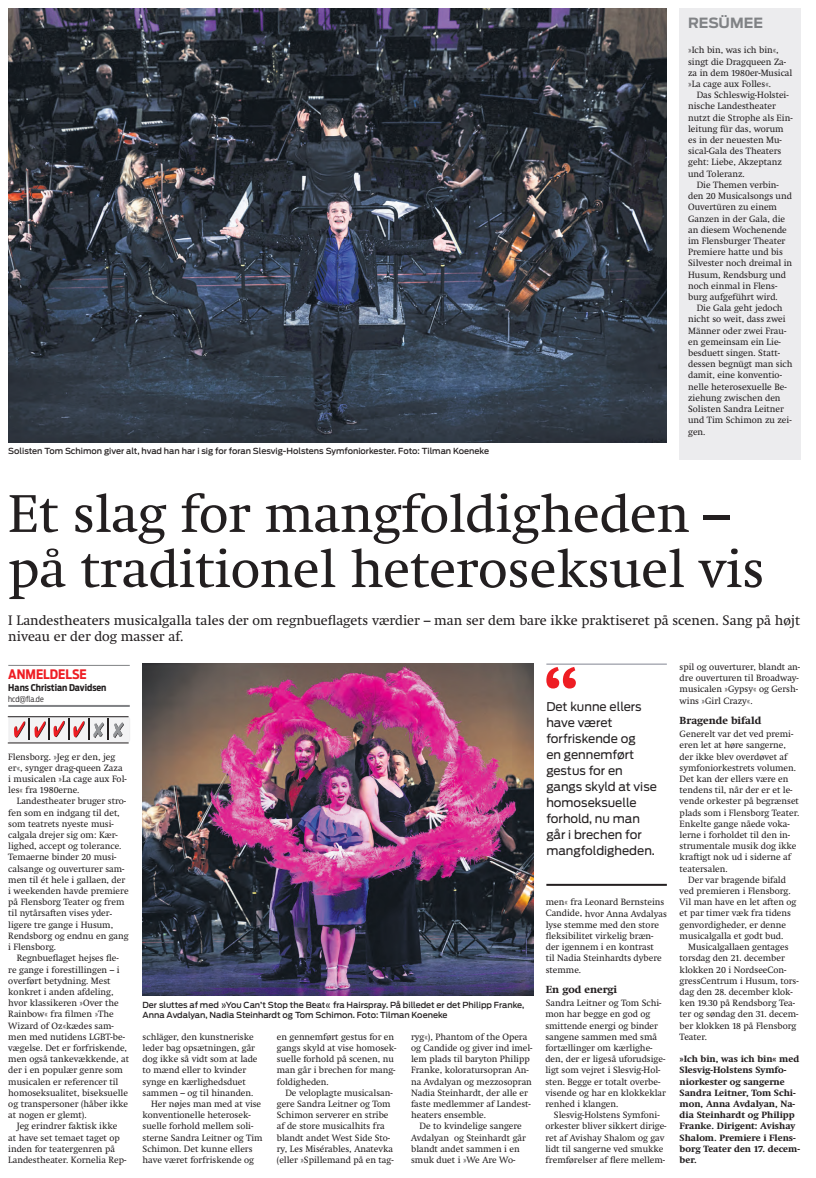
<style>
.page{position:relative;width:816px;height:1178px;background:#fff}
.page>*{position:absolute;margin:0;border:0;box-sizing:border-box;transform-origin:0 0}
.t1{font:54px/55.1px "Swift Neue LT Pro";color:#231f20}
.t2{font:14px/16px "Swift Neue LT Pro";color:#231f20}
.t3{font:700 14px "Antenna";color:#808285}
.t4{font:700 13px "Antenna Cond";color:#ee1d23}
.t5{font:12px/16px "Antenna";color:#231f20}
.t6{font:700 10.5px "Swift Neue LT Pro";color:#231f20}
.t7{font:9.3px/11.2px "Swift Neue LT Pro";color:#231f20}
.t8{font:700 9.3px/11.2px "Swift Neue LT Pro";color:#231f20}
.t9{font:700 9.3px "Antenna Cond";color:#231f20}
.t10{font:500 8.3px/10.3px "Antenna";color:#231f20}
.t11{font:300 8px "Antenna Cond";color:#231f20}
</style>
<div class="page">
<hr style="left:8px;top:665px;width:122px;height:1px;background:#808285">
<hr style="left:8px;top:704px;width:122px;height:2px;background:#808285">
<img style="left:8px;top:9px;width:659px;height:433px">
<img style="left:143px;top:663px;width:390px;height:332px">
<div style="left:680px;top:9px;width:121px;height:450px;background:#ececee"></div>
<div style="left:9px;top:716px;width:121px;height:26px;background:#f3f3f4;border-radius:3px"></div>
<div style="left:9px;top:716px;width:121px;height:26px;border:1px solid #eeeeef;border-radius:3px"></div>
<hr style="left:48px;top:718px;width:2px;height:22px;background:#231f20">
<svg style="left:14px;top:718px;width:32px;height:22px"></svg>
<hr style="left:8px;top:716px;width:121px;height:1px;background:#231f20">
<hr style="left:8px;top:742px;width:121px;height:1px;background:#231f20">
<svg style="left:54px;top:718px;width:70px;height:22px"></svg>
<hr style="left:546px;top:883px;width:121px;height:2px;background:#231f20">
<svg style="left:546px;top:667px;width:30px;height:21px"></svg>
<hr style="left:546px;top:663px;width:121px;height:1px;background:#828693">
<p class="t10" style="left:8px;top:446px;width:482px">Solisten Tom Schimon giver alt, hvad han har i sig for foran Slesvig-Holstens Symfoniorkester. Foto: Tilman Koeneke</p>
<h2 class="t3" style="left:688px;top:15px;width:76px">RESÜMEE</h2>
<p class="t7" style="left:688px;top:45px;width:106px">»Ich bin, was ich bin«, singt die Dragqueen Za&shy;za in dem 1980er-Musical »La cage aux Folles«.</p>
<p class="t7" style="left:688px;top:89px;width:106px;text-indent:9px">Das Schleswig-Holstei&shy;nische Landestheater nutzt die Strophe als Ein&shy;leitung für das, worum es in der neuesten Mu&shy;sical-Gala des Theaters geht: Liebe, Akzeptanz und Toleranz.</p>
<p class="t7" style="left:688px;top:179px;width:106px;text-indent:9px">Die Themen verbin&shy;den 20 Musicalsongs und<br>Ouvertüren zu einem<br>Ganzen in der Gala, die an diesem Wochenende im Flensburger Theater<br>Premiere hatte und bis<br>Silvester noch dreimal in<br>Husum, Rendsburg und noch einmal in Flens&shy;burg aufgeführt wird.</p>
<p class="t7" style="left:688px;top:302px;width:106px;text-indent:9px">Die Gala geht jedoch nicht so weit, dass zwei<br>Männer oder zwei Frau&shy;en gemeinsam ein Lie&shy;besduett singen. Statt&shy;dessen begnügt man sich damit, eine konventio&shy;nelle heterosexuelle Be&shy;ziehung zwischen den<br>Solisten Sandra Leitner und Tim Schimon zu zei&shy;gen.</p>
<h1 class="t1" style="left:8px;top:485px;width:758px">Et slag for mangfoldigheden – på traditionel heteroseksuel vis</h1>
<h2 class="t2" style="left:8px;top:612px;width:793px">I Landestheaters musicalgalla tales der om regnbueflagets værdier – man ser dem bare ikke praktiseret på scenen. Sang på højt niveau er der dog masser af.</h2>
<h3 class="t4" style="left:8px;top:665px;width:80px">ANMELDELSE</h3>
<p class="t9" style="left:8px;top:681px;width:100px">Hans Christian Davidsen</p>
<p class="t11" style="left:8px;top:693px;width:37px">hcd@fla.de</p>
<p class="t7" style="left:680px;top:661px;width:122px">spil og ouverturer, blandt an&shy;dre ouverturen til Broadway&shy;musicalen »Gypsy« og Gersh&shy;wins »Girl Crazy«.</p>
<p class="t6" style="left:680px;top:714px;width:83px">Bragende bifald</p>
<p class="t7" style="left:680px;top:728px;width:121px">Generelt var det ved premi&shy;eren let at høre sangerne, der ikke blev overdøvet af symfoniorkestrets volumen.<br>Det kan der ellers være en tendens til, når der er et le&shy;vende orkester på begrænset plads som i Flensborg Teater.<br>Enkelte gange nåede voka&shy;lerne i forholdet til den in&shy;strumentale musik dog ikke kraftigt nok ud i siderne af teatersalen.</p>
<p class="t7" style="left:680px;top:873px;width:118px;text-indent:9px">Der var bragende bifald ved premieren i Flensborg.<br>Vil man have en let aften og et par timer væk fra tidens genvordigheder, er denne musicalgalla et godt bud.</p>
<p class="t7" style="left:680px;top:941px;width:121px;text-indent:9px">Musicalgallaen gentages torsdag den 21. december klokken 20 i NordseeCon&shy;gressCentrum i Husum, tors&shy;dag den 28. december klok&shy;ken 19.30 på Rendsborg Tea&shy;ter og søndag den 31. decem&shy;ber klokken 18 på Flensborg<br>Teater.</p>
<p class="t8" style="left:680px;top:1053px;width:122px">»Ich bin, was ich bin« med<br>Slesvig-Holstens Symfo&shy;niorkester og sangerne<br>Sandra Leitner, Tom Schi&shy;mon, Anna Avdalyan, Na&shy;dia Steinhardt og Philipp<br>Franke. Dirigent: Avishay<br>Shalom. Premiere i Flens&shy;borg Teater den 17. decem&shy;ber.</p>
<p class="t5" style="left:546px;top:698px;width:112px">Det kunne ellers have været forfriskende og<br>en gennemført gestus for en gangs skyld at vise homoseksuelle forhold, nu man går i brechen for mangfoldigheden.</p>
<p class="t7" style="left:8px;top:750px;width:120px">Flensborg. »Jeg er den, jeg er«, synger drag-queen Zaza i musicalen »La cage aux Fol&shy;les« fra 1980erne.</p>
<p class="t7" style="left:8px;top:795px;width:122px;text-indent:9px">Landestheater bruger stro&shy;fen som en indgang til det, som teatrets nyeste musi&shy;calgala drejer sig om: Kær&shy;lighed, accept og tolerance.<br>Temaerne binder 20 musi&shy;calsange og ouverturer sam&shy;men til ét hele i gallaen, der i weekenden havde premiere på Flensborg Teater og frem til nytårsaften vises yder&shy;ligere tre gange i Husum,<br>Rendsborg og endnu en gang i Flensborg.</p>
<p class="t7" style="left:8px;top:952px;width:122px;text-indent:9px">Regnbueflaget hejses fle&shy;re gange i forestillingen – i overført betydning. Mest konkret i anden afdeling, hvor klassikeren »Over the<br>Rainbow« fra filmen »The<br>Wizard of Oz«kædes sam&shy;men med nutidens LGBT-be&shy;vægelse. Det er forfriskende, men også tankevækkende, at der i en populær genre som musicalen er referencer til homoseksualitet, biseksuelle og transpersoner (håber ikke at nogen er glemt).</p>
<p class="t7" style="left:8px;top:1120px;width:120px;text-indent:9px">Jeg erindrer faktisk ikke at have set temaet taget op inden for teatergenren på<br>Landestheater. Kornelia Rep-</p>
<p class="t7" style="left:546px;top:896px;width:123px">men« fra Leonard Bernsteins<br>Candide, hvor Anna Avdalyas lyse stemme med den store fleksibilitet virkelig bræn&shy;der igennem i en kontrast<br>til Nadia Steinhardts dybere stemme.</p>
<p class="t6" style="left:546px;top:983px;width:73px">En god energi</p>
<p class="t7" style="left:545px;top:997px;width:122px">Sandra Leitner og Tom Schi&shy;mon har begge en god og smittende energi og binder sangene sammen med små fortællinger om kærlighe&shy;den, der er ligeså uforudsige&shy;ligt som vejret i Slesvig-Hol&shy;sten. Begge er totalt overbe&shy;visende og har en klokkeklar renhed i klangen.</p>
<p class="t7" style="left:545px;top:1109px;width:123px;text-align:center">Slesvig-Holstens Symfoni&shy;orkester bliver sikkert dirige&shy;ret af Avishay Shalom og gav lidt til sangerne ved smukke fremførelser af flere mellem-</p>
<p class="t10" style="left:143px;top:999px;width:383px">Der sluttes af med »You Can’t Stop the Beat« fra Hairspray. På billedet er det Philipp Franke,<br>Anna Avdalyan, Nadia Steinhardt og Tom Schimon. Foto: Tilman Koeneke</p>
<p class="t7" style="left:277px;top:1030px;width:121px">en gennemført gestus for en gangs skyld at vise homosek&shy;suelle forhold på scenen, nu man går i brechen for mang&shy;foldigheden.</p>
<p class="t7" style="left:277px;top:1086px;width:118px;text-indent:9px">De veloplagte musicalsan&shy;gere Sandra Leitner og Tom<br>Schimon serverer en stribe af de store musicalhits fra blandt andet West Side Sto&shy;ry, Les Misérables, Anatevka (eller »Spillemand på en tag-</p>
<p class="t7" style="left:411px;top:1030px;width:123px">ryg«), Phantom of the Opera og Candide og giver ind imel&shy;lem plads til baryton Philipp<br>Franke, koloratursopran An&shy;na Avdalyan og mezzosopran<br>Nadia Steinhardt, der alle er faste medlemmer af Landest&shy;heaters ensemble.</p>
<p class="t7" style="left:411px;top:1120px;width:116px;text-indent:9px">De to kvindelige sangere<br>Avdalyan og Steinhardt går blandt andet sammen i en smuk duet i »We Are Wo-</p>
<p class="t7" style="left:143px;top:1030px;width:113px">schläger, den kunstneriske</p>
<p class="t7" style="left:143px;top:1041px;width:114px">leder bag opsætningen, går</p>
<p class="t7" style="left:143px;top:1053px;width:116px">dog ikke så vidt som at lade</p>
<p class="t7" style="left:143px;top:1064px;width:105px">to mænd eller to kvinder</p>
<p class="t7" style="left:143px;top:1075px;width:105px">synge en kærlighedsduet</p>
<p class="t7" style="left:143px;top:1086px;width:112px">sammen – og til hinanden.</p>
<p class="t7" style="left:151px;top:1097px;width:112px">Her nøjes man med at vise</p>
<p class="t7" style="left:143px;top:1109px;width:110px">konventionelle heterosek-</p>
<p class="t7" style="left:143px;top:1120px;width:112px">suelle forhold mellem soli-</p>
<p class="t7" style="left:143px;top:1131px;width:122px">sterne Sandra Leitner og Tim</p>
<p class="t7" style="left:143px;top:1142px;width:112px">Schimon. Det kunne ellers</p>
<p class="t7" style="left:143px;top:1153px;width:113px">have været forfriskende og</p>
</div>
